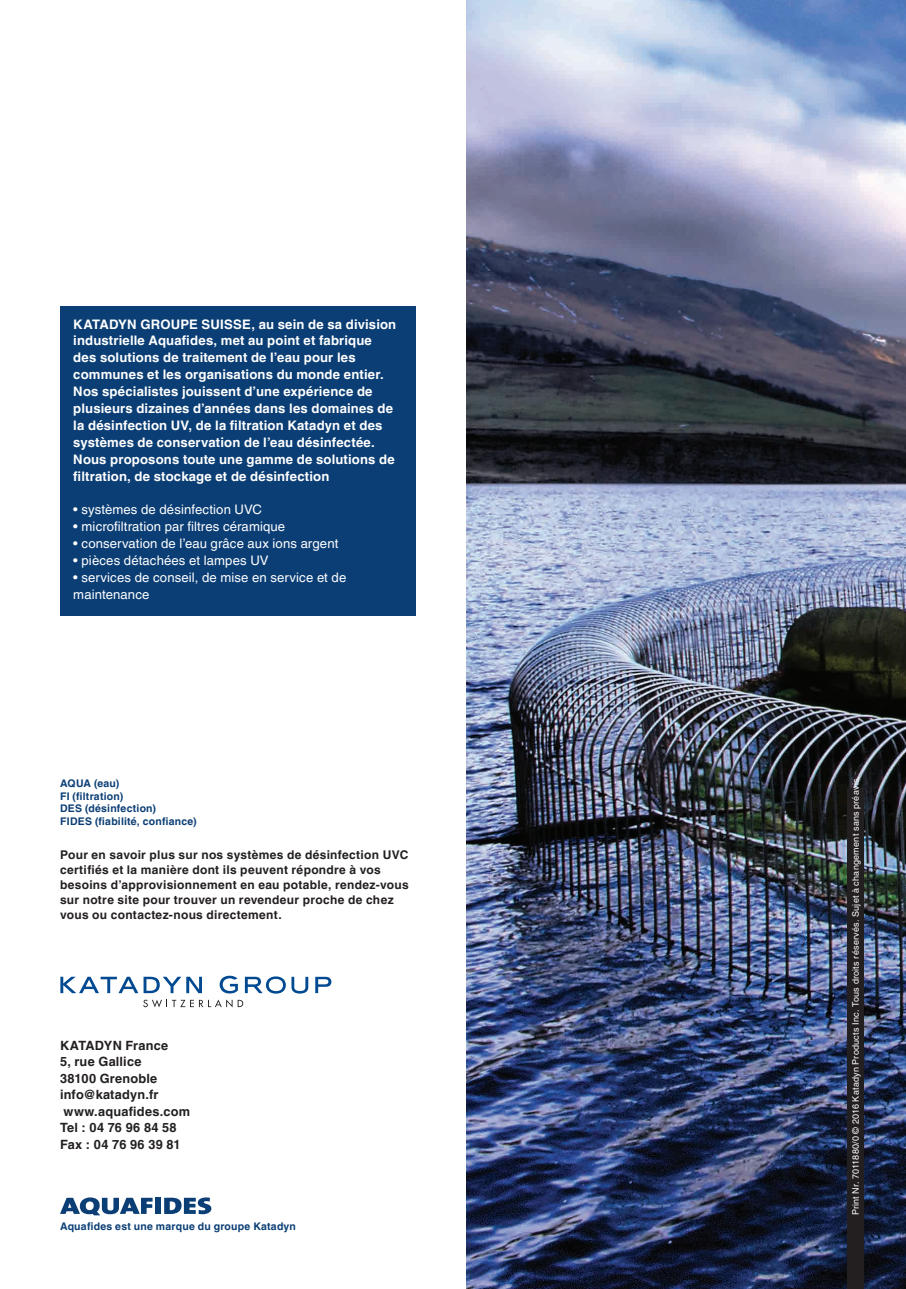
<style>
.page{position:relative;width:906px;height:1289px;background:#fff}
.page>*{position:absolute;margin:0;border:0;box-sizing:border-box;transform-origin:0 0}
.t1{font:700 13.2px/17px "Helvetica LT Pro";letter-spacing:.01em;color:#fff}
.t2{font:13.2px/17px "Helvetica LT Pro";letter-spacing:.01em;color:#fff}
.t3{font:700 12.75px/16.5px "Helvetica LT Pro";letter-spacing:.015em;color:#231f20}
.t4{font:700 12px/15px "Helvetica LT Pro";letter-spacing:.025em;color:#231f20}
.t5{font:700 10.5px/12.6px "Helvetica LT Pro";letter-spacing:.015em;color:#0b3e75}
.t6{font:9px "Helvetica LT Pro";letter-spacing:.025em;color:#fff}
</style>
<div class="page">
<img style="left:466px;top:0;width:440px;height:1288px">
<div style="left:847px;top:788px;width:17px;height:500px;background:#231f20"></div>
<div style="left:155px;top:1197px;width:6px;height:16px;background:#0b3e75"></div>
<svg style="left:164px;top:1197px;width:47px;height:17px"></svg>
<svg style="left:60px;top:1197px;width:93px;height:18px"></svg>
<div style="left:60px;top:306px;width:355px;height:310px;background:#0b3e75"></div>
<svg style="left:60px;top:976px;width:78px;height:17px"></svg>
<svg style="left:144px;top:976px;width:58px;height:17px"></svg>
<svg style="left:245px;top:976px;width:63px;height:17px"></svg>
<svg style="left:315px;top:976px;width:16px;height:17px"></svg>
<svg style="left:220px;top:975px;width:18px;height:18px"></svg>
<svg style="left:143px;top:999px;width:89px;height:8px"></svg>
<svg style="left:238px;top:999px;width:5px;height:8px"></svg>
<p class="t1" style="left:73px;top:315px;width:324px">KATADYN GROUPE SUISSE, au sein de sa division industrielle Aquafides, met au point et fabrique des solutions de traitement de l’eau pour les communes et les organisations du monde entier.<br>Nos spécialistes jouissent d’une expérience de plusieurs dizaines d’années dans les domaines de la désinfection UV, de la filtration Katadyn et des systèmes de conservation de l’eau désinfectée.<br>Nous proposons toute une gamme de solutions de filtration, de stockage et de désinfection</p>
<p class="t2" style="left:73px;top:501px;width:190px">• systèmes de désinfection UVC</p>
<p class="t2" style="left:73px;top:518px;width:213px">• microfiltration par filtres céramique</p>
<p class="t2" style="left:73px;top:535px;width:266px">• conservation de l’eau grâce aux ions argent</p>
<p class="t2" style="left:73px;top:552px;width:197px">• pièces détachées et lampes UV</p>
<p class="t2" style="left:73px;top:568px;width:274px">• services de conseil, de mise en service et de maintenance</p>
<p class="t5" style="left:60px;top:777px;width:138px">AQUA (eau)<br>FI (filtration)<br>DES (désinfection)<br>FIDES (fiabilité, confiance)</p>
<p class="t4" style="left:60px;top:847px;width:350px">Pour en savoir plus sur nos systèmes de désinfection UVC certifiés et la manière dont ils peuvent répondre à vos besoins d’approvisionnement en eau potable, rendez-vous sur notre site pour trouver un revendeur proche de chez vous ou contactez-nous directement.</p>
<p class="t3" style="left:60px;top:1036px;width:132px">KATADYN France<br>5, rue Gallice<br>38100 Grenoble info@katadyn.fr www.aquafides.com<br>Tel : 04 76 96 84 58<br>Fax : 04 76 96 39 81</p>
<p class="t5" style="left:60px;top:1220px;width:237px">Aquafides est une marque du groupe Katadyn</p>
<p class="t6" style="left:850px;top:1215px;width:441px;rotate:-90deg">Print Nr. 7011880/0 © 2016 Katadyn Products Inc. Tous droits réservés. Sujet à changement sans préavis.</p>
</div>
